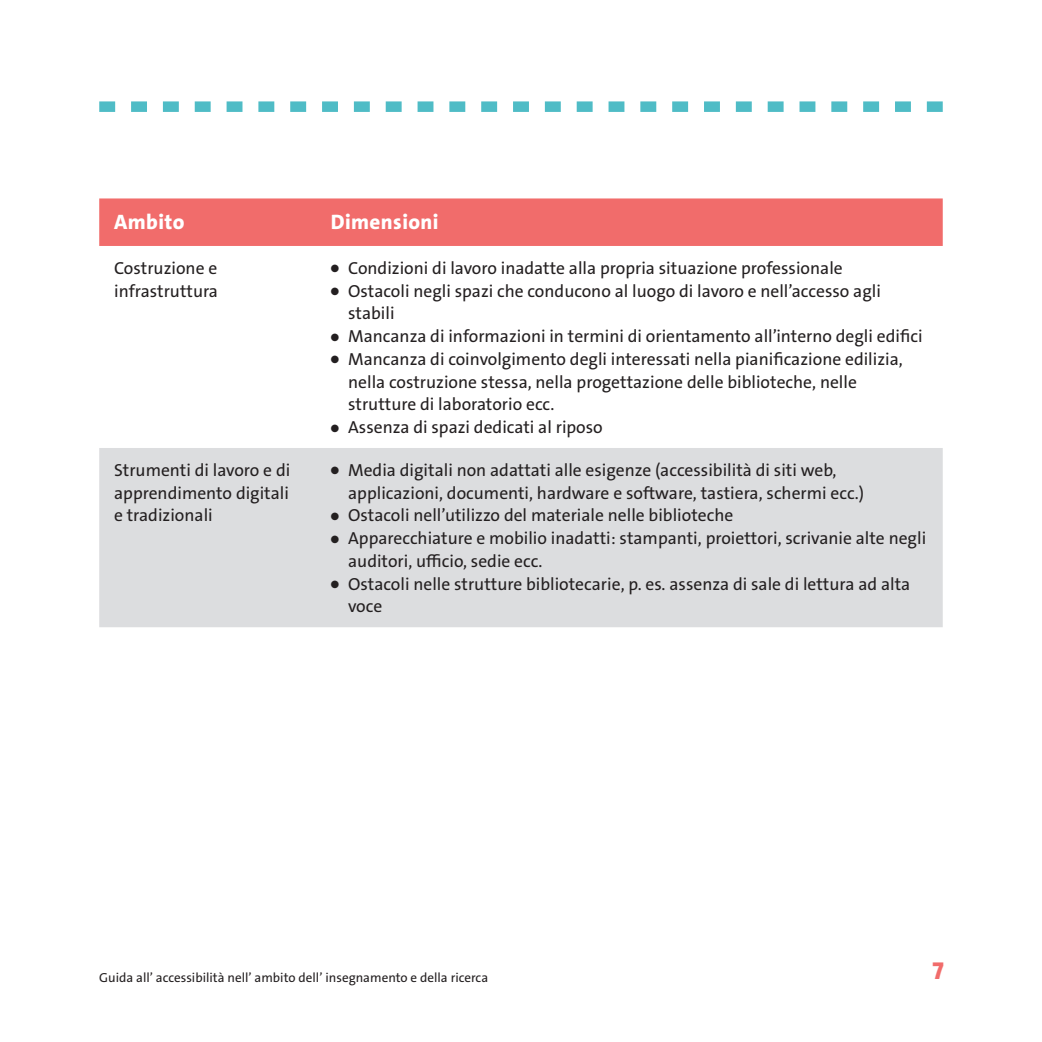
<style>
.page{position:relative;width:1042px;height:1042px;background:#fff}
.page>*{position:absolute;margin:0;border:0;box-sizing:border-box;transform-origin:0 0}
.t1{font:800 24.5px "The Sans C4 s";color:#f16c6b}
.Tabelle_Kopfzeile{font:800 21px "The Sans C4 s";letter-spacing:.02em;color:#fff}
.Tabelle_Text{font:17.5px/22.8px "The Sans LP5 Plain";color:#231f20}
.t2{font:13.12px "The Sans LP5 Plain";color:#231f20}
</style>
<div class="page">
<svg style="left:99px;top:101px;width:844px;height:11px"></svg>
<div style="left:99px;top:198px;width:844px;height:48px;background:#f16c6b"></div>
<div style="left:99px;top:448px;width:844px;height:179px;background:#dcdddf"></div>
<p class="Tabelle_Kopfzeile" style="left:114px;top:208px;width:72px">Ambito</p>
<p class="Tabelle_Kopfzeile" style="left:331px;top:208px;width:109px">Dimensioni</p>
<p class="Tabelle_Text" style="left:114px;top:257px;width:105px">Costruzione e infrastruttura</p>
<p class="Tabelle_Text" style="left:331px;top:257px;width:513px">● Condizioni di lavoro inadatte alla propria situazione professionale</p>
<p class="Tabelle_Text" style="left:348px;top:279px;width:534px;text-indent:-17px">● Ostacoli negli spazi che conducono al luogo di lavoro e nell’accesso agli stabili</p>
<p class="Tabelle_Text" style="left:331px;top:325px;width:593px">● Mancanza di informazioni in termini di orientamento all’interno degli edifici</p>
<p class="Tabelle_Text" style="left:348px;top:348px;width:556px;text-indent:-17px">● Mancanza di coinvolgimento degli interessati nella pianificazione edilizia, nella costruzione stessa, nella progettazione delle biblioteche, nelle strutture di laboratorio ecc.</p>
<p class="Tabelle_Text" style="left:331px;top:416px;width:273px">● Assenza di spazi dedicati al riposo</p>
<p class="Tabelle_Text" style="left:114px;top:459px;width:178px;text-align:justify">Strumenti di lavoro e di apprendimento digitali e tradizionali</p>
<p class="Tabelle_Text" style="left:348px;top:459px;width:517px;text-indent:-17px">● Media digitali non adattati alle esigenze (accessibilità di siti web, applicazioni, documenti, hardware e software, tastiera, schermi ecc.)</p>
<p class="Tabelle_Text" style="left:331px;top:504px;width:404px">● Ostacoli nell’utilizzo del materiale nelle biblioteche</p>
<p class="Tabelle_Text" style="left:348px;top:527px;width:579px;text-indent:-17px">● Apparecchiature e mobilio inadatti: stampanti, proiettori, scrivanie alte negli auditori, ufficio, sedie ecc.</p>
<p class="Tabelle_Text" style="left:348px;top:572px;width:564px;text-indent:-17px">● Ostacoli nelle strutture bibliotecarie, p. es. assenza di sale di lettura ad alta voce</p>
<p class="t2" style="left:99px;top:969px;width:390px">Guida allʼ accessibilità nellʼ ambito dellʼ insegnamento e della ricerca</p>
<h1 class="t1" style="left:932px;top:955px;width:13px">7</h1>
</div>
